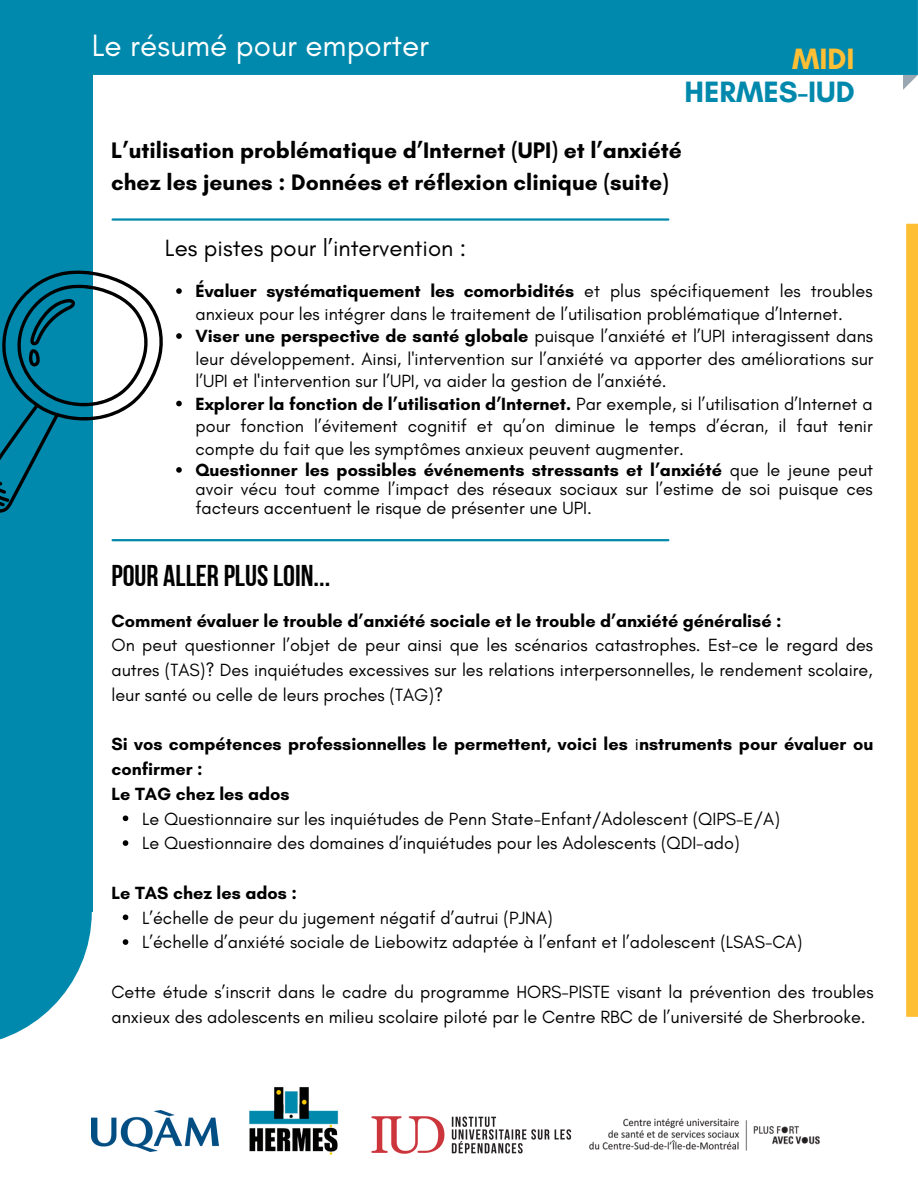
<style>
.page{position:relative;width:918px;height:1188px;background:#fff}
.page>*{position:absolute;margin:0;border:0;box-sizing:border-box;transform-origin:0 0}
.t1{font:31.5px "Glacial Indifference";color:#fff}
.t2{font:30px "Bebas Neue Cyrillic";color:#000}
.t3{font:700 30px "Glacial Indifference";color:#0089ac}
.t4{font:700 30px "Glacial Indifference";color:#ffbf35}
.t5{font:24px "Glacial Indifference";color:#000}
.t6{font:700 22.95px/31.8px "Glacial Indifference";color:#000}
.t7{font:18px/22.4px "Glacial Indifference";color:#000}
.t8{font:700 18px/24.8px "Glacial Indifference";color:#000}
.s1{font-weight:700}
.s2{font-weight:400}
</style>
<div class="page">
<div style="left:0;top:0;width:92px;height:911px;background:#0089ac"></div>
<svg style="left:0;top:911px;width:92px;height:129px"></svg>
<svg style="left:903px;top:75px;width:15px;height:15px"></svg>
<div style="left:92px;top:0;width:826px;height:75px;background:#0089ac"></div>
<img style="left:371px;top:1116px;width:201px;height:38px">
<img style="left:92px;top:1110px;width:127px;height:42px">
<img style="left:249px;top:1087px;width:90px;height:68px">
<img style="left:589px;top:1118px;width:231px;height:33px">
<div style="left:906px;top:224px;width:12px;height:793px;background:#ffbf35"></div>
<svg style="left:0;top:270px;width:163px;height:243px"></svg>
<svg style="left:176px;top:288px;width:6px;height:6px"></svg>
<svg style="left:176px;top:333px;width:6px;height:6px"></svg>
<svg style="left:176px;top:401px;width:6px;height:5px"></svg>
<svg style="left:176px;top:467px;width:6px;height:6px"></svg>
<svg style="left:123px;top:816px;width:5px;height:5px"></svg>
<svg style="left:123px;top:840px;width:5px;height:6px"></svg>
<svg style="left:123px;top:915px;width:5px;height:5px"></svg>
<svg style="left:123px;top:939px;width:5px;height:6px"></svg>
<hr style="left:113px;top:539px;width:555px;height:2px;background:#0089ac">
<hr style="left:113px;top:218px;width:555px;height:3px;background:#0089ac">
<h1 class="t1" style="left:92px;top:26px;width:339px">Le résumé pour emporter</h1>
<h2 class="t4" style="left:792px;top:40px;width:64px">MIDI</h2>
<h2 class="t3" style="left:685px;top:73px;width:172px">HERMES-IUD</h2>
<p class="t6" style="left:111px;top:134px;width:572px">L’utilisation problématique d’Internet (UPI) et l’anxiété chez les jeunes : Données et réflexion clinique (suite)</p>
<h3 class="t5" style="left:165px;top:233px;width:303px">Les pistes pour l’intervention :</h3>
<p class="t7" style="left:196px;top:280px;width:679px"><span class="s1">Évaluer systématiquement les comorbidités</span> et plus spécifiquement les troubles anxieux pour les intégrer dans le traitement de l’utilisation problématique d’Internet.<br><span class="s1">Viser une perspective de santé globale</span> puisque l’anxiété et l’UPI interagissent dans leur développement. Ainsi, l'intervention sur l’anxiété va apporter des améliorations sur l’UPI et l'intervention sur l’UPI, va aider la gestion de l’anxiété.<br><span class="s1">Explorer la fonction de l’utilisation d’Internet.</span> Par exemple, si l’utilisation d’Internet a pour fonction l’évitement cognitif et qu’on diminue le temps d’écran, il faut tenir compte du fait que les symptômes anxieux peuvent augmenter.<br><span class="s1">Questionner les possibles événements stressants et l’anxiété</span> que le jeune peut</p>
<p class="t7" style="left:196px;top:479px;width:679px;line-height:19.2px">avoir vécu tout comme l’impact des réseaux sociaux sur l’estime de soi puisque ces facteurs accentuent le risque de présenter une UPI.</p>
<h2 class="t2" style="left:111px;top:563px;width:220px">POUR ALLER PLUSLOIN...</h2>
<p class="t8" style="left:111px;top:608px;width:672px">Comment évaluer le trouble d’anxiété sociale et le trouble d’anxiété généralisé :</p>
<p class="t7" style="left:111px;top:633px;width:763px;line-height:24.8px;text-align:justify">On peut questionner l’objet de peur ainsi que les scénarios catastrophes. Est-ce le regard des autres (TAS)? Des inquiétudes excessives sur les relations interpersonnelles, le rendement scolaire, leur santé ou celle de leurs proches (TAG)?</p>
<p class="t8" style="left:111px;top:732px;width:764px">Si vos compétences professionnelles le permettent, voici les <span class="s2">i</span>nstruments pour évaluer ou confirmer :<br>Le TAG chez les ados</p>
<p class="t7" style="left:142px;top:806px;width:639px;line-height:24.8px">Le Questionnaire sur les inquiétudes de Penn State-Enfant/Adolescent (QIPS-E/A)<br>Le Questionnaire des domaines d’inquiétudes pour les Adolescents (QDI-ado)</p>
<p class="t8" style="left:111px;top:880px;width:187px">Le TAS chez les ados :</p>
<p class="t7" style="left:142px;top:905px;width:662px;line-height:24.8px">L’échelle de peur du jugement négatif d’autrui (PJNA)<br>L’échelle d’anxiété sociale de Liebowitz adaptée à l’enfant et l’adolescent (LSAS-CA)</p>
<p class="t7" style="left:111px;top:979px;width:764px;line-height:24.8px">Cette étude s’inscrit dans le cadre du programme HORS-PISTE visant la prévention des troubles anxieux des adolescents en milieu scolaire piloté par le Centre RBC de l’université de Sherbrooke.</p>
</div>
